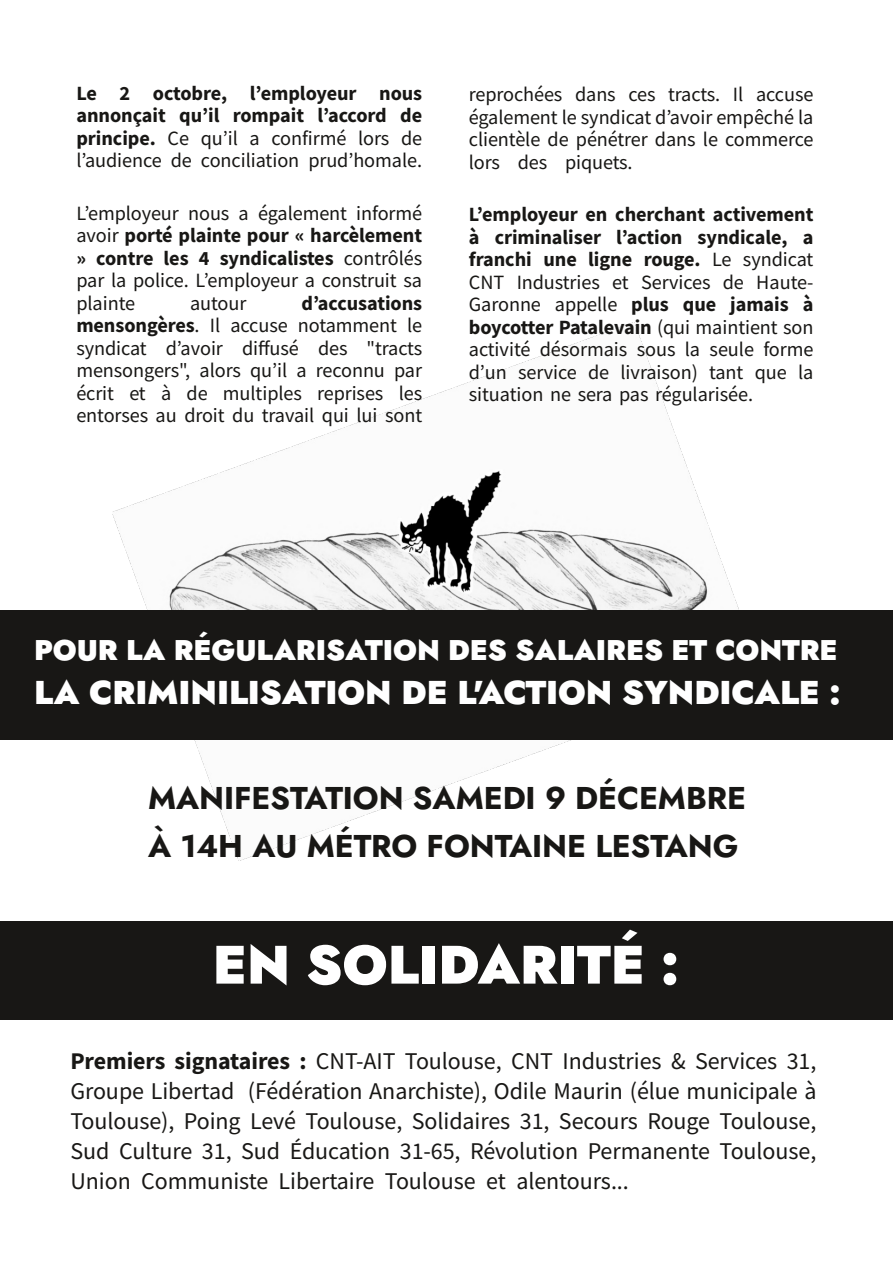
<style>
.page{position:relative;width:893px;height:1263px;background:#fff}
.page>*{position:absolute;margin:0;border:0;box-sizing:border-box;transform-origin:0 0}
.t1{font:900 54px "Jost";color:#fff}
.t2{font:900 33px "Jost";color:#fff}
.t3{font:700 31.5px/48px "Jost";color:#181715}
.t4{font:900 28.5px "Jost";letter-spacing:-.005em;color:#fff}
.t5{font:24px/30px "Source Sans Pro";letter-spacing:-.005em;color:#181715;text-align:justify}
.t6{font:20.25px/22.5px "Source Sans Pro";letter-spacing:-.005em;color:#181715;text-align:justify}
.t7{font:700 20.25px/22.5px "Source Sans Pro";letter-spacing:-.005em;color:#181715;text-align:justify}
.s1{font-weight:400}
.s2{font-weight:700}
</style>
<div class="page">
<img style="left:113px;top:322px;width:626px;height:538px">
<div style="left:0;top:610px;width:893px;height:130px;background:#181715"></div>
<div style="left:0;top:921px;width:893px;height:99px;background:#181715"></div>
<p class="t7" style="left:76px;top:81px;width:347px">Le 2 octobre, l’employeur nous annonçait qu’il rompait l’accord de principe. <span class="s1">Ce qu’il a confirmé lors de l’audience de conciliation prud’homale.</span></p>
<p class="t6" style="left:76px;top:201px;width:347px">L’employeur nous a également informé avoir <span class="s2">porté plainte pour « harcèlement » contre les 4 syndicalistes</span> contrôlés par la police. L’employeur a construit sa plainte</p>
<p class="t6" style="left:76px;top:291px;width:347px;text-indent:225px"><span class="s2">d’accusations mensongères</span>. Il accuse notamment le syndicat d’avoir diffusé des "tracts mensongers", alors qu’il a reconnu par écrit et à de multiples reprises les entorses au droit du travail qui lui sont</p>
<p class="t6" style="left:190px;top:291px;width:58px">autour</p>
<p class="t6" style="left:469px;top:83px;width:346px">reprochées dans ces tracts. Il accuse également le syndicat d’avoir empêché la clientèle de pénétrer dans le commerce lors des piquets.</p>
<p class="t6" style="left:469px;top:203px;width:346px"><span class="s2">L’employeur en cherchant activement à criminaliser l’action syndicale, a franchi une ligne rouge.</span> Le syndicat CNT Industries et Services de Haute‑ Garonne appelle <span class="s2">plus que jamais à boycotter Patalevain</span> (qui maintient son activité désormais sous la seule forme d’un service de livraison) tant que la situation ne sera pas régularisée.</p>
<h3 class="t4" style="left:34px;top:631px;width:805px">POUR LA RÉGULARISATION DES SALAIRES ET CONTRE</h3>
<h2 class="t2" style="left:34px;top:670px;width:808px">LA CRIMINILISATION DE L'ACTION SYNDICALE :</h2>
<h3 class="t3" style="left:148px;top:774px;width:599px">MANIFESTATION SAMEDI 9 DÉCEMBRE<br>À 14H AU MÉTRO FONTAINE LESTANG</h3>
<h1 class="t1" style="left:213px;top:928px;width:468px">EN SOLIDARITÉ :</h1>
<p class="t5" style="left:70px;top:1045px;width:748px"><span class="s2">Premiers signataires :</span> CNT‑AIT Toulouse, CNT Industries &amp; Services 31, Groupe Libertad (Fédération Anarchiste), Odile Maurin (élue municipale à Toulouse), Poing Levé Toulouse, Solidaires 31, Secours Rouge Toulouse, Sud Culture 31, Sud Éducation 31‑65, Révolution Permanente Toulouse, Union Communiste Libertaire Toulouse et alentours...</p>
</div>
